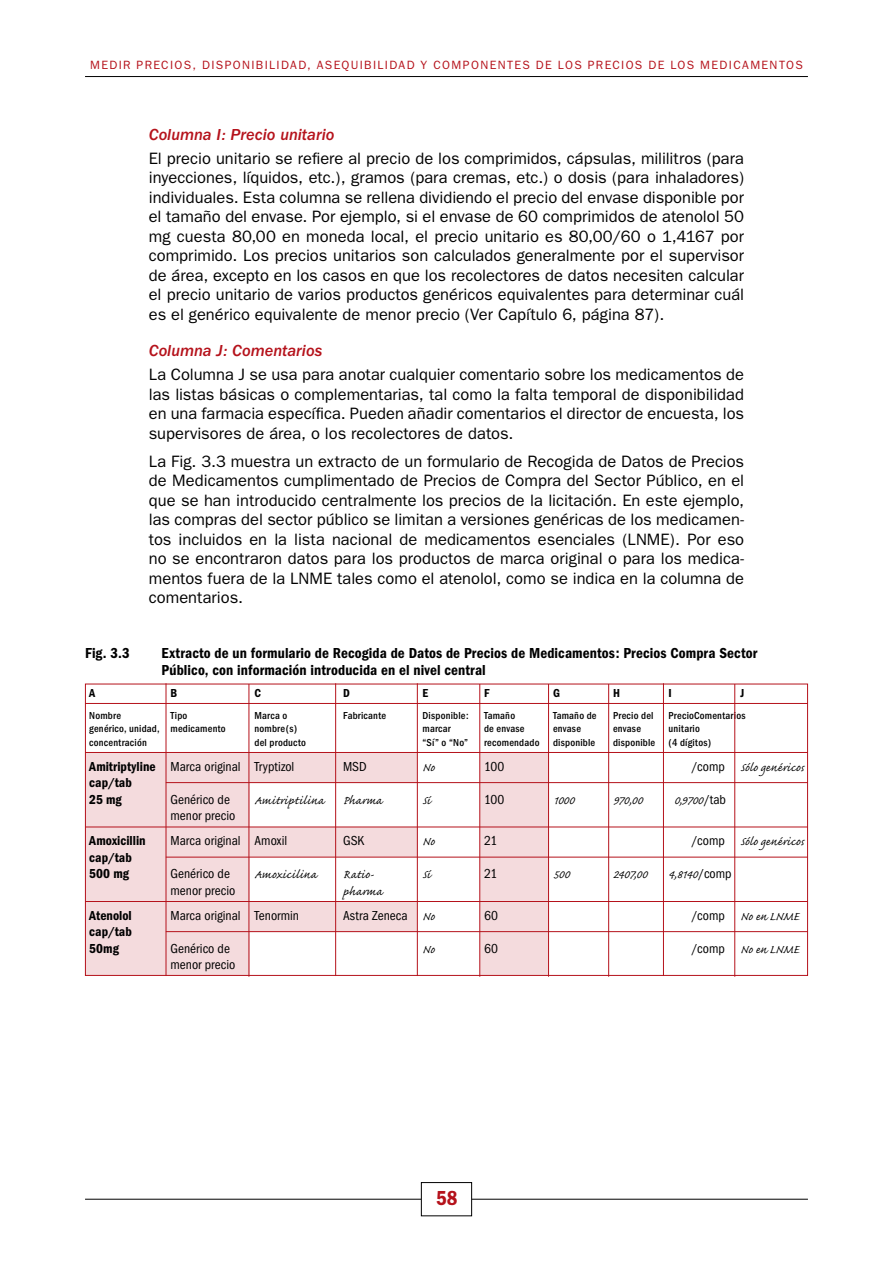
<style>
.page{position:relative;width:893px;height:1263px;background:#fff}
.page>*{position:absolute;margin:0;border:0;box-sizing:border-box;transform-origin:0 0}
.t1{font:600 condensed 21px "Franklin Gothic";color:#b5121b}
.t2{font:16.5px/19.5px "Franklin Gothic";color:#000;text-align:justify}
.t3{font:italic 500 16.5px "Franklin Gothic";color:#b5121b}
.t4{font:600 condensed 15px/16.5px "Franklin Gothic";letter-spacing:.005em;color:#000}
.t5{font:15px "Caflisch Script";letter-spacing:.005em;color:#000}
.t6{font:15px "Caflisch Script";letter-spacing:.03em;color:#000}
.t7{font:15px "Caflisch Script";letter-spacing:.035em;color:#000}
.t8{font:condensed 13.5px "Franklin Gothic";color:#000}
.t9{font:600 condensed 13.5px/16.5px "Franklin Gothic";color:#000}
.t10{font:12px "Franklin Gothic";letter-spacing:.115em;color:#b5121b}
.t11{font:600 condensed 12px "Franklin Gothic";color:#000}
.t12{font:500 condensed 10.5px "Franklin Gothic";letter-spacing:.02em;color:#000}
.s1{font-weight:600}
.s2{font-family:"Franklin Gothic";font-stretch:condensed;font-size:13.5px}
.s3{font-family:"Caflisch Script";font-stretch:normal;font-size:15px}
</style>
<div class="page">
<hr style="left:85px;top:1199px;width:723px;height:1px;background:#000">
<div style="left:421px;top:1182px;width:51px;height:34px;background:#fff"></div>
<div style="left:421px;top:1182px;width:51px;height:34px;border:1px solid #000"></div>
<hr style="left:85px;top:76px;width:723px;height:1px;background:#000">
<div style="left:247px;top:902px;width:170px;height:30px;background:#f4dbdd"></div>
<div style="left:230px;top:827px;width:188px;height:30px;background:#f4dbdd"></div>
<div style="left:242px;top:753px;width:175px;height:29px;background:#f4dbdd"></div>
<div style="left:480px;top:753px;width:69px;height:223px;background:#f4dbdd"></div>
<div style="left:85px;top:753px;width:164px;height:223px;background:#f4dbdd"></div>
<hr style="left:85px;top:703px;width:723px;height:1px;background:#b5121b">
<hr style="left:85px;top:752px;width:723px;height:1px;background:#b5121b">
<hr style="left:166px;top:782px;width:642px;height:1px;background:#b5121b">
<hr style="left:85px;top:827px;width:723px;height:1px;background:#b5121b">
<hr style="left:166px;top:857px;width:642px;height:1px;background:#b5121b">
<hr style="left:85px;top:901px;width:723px;height:1px;background:#b5121b">
<hr style="left:166px;top:931px;width:642px;height:1px;background:#b5121b">
<hr style="left:166px;top:683px;width:1px;height:293px;background:#b5121b">
<hr style="left:249px;top:684px;width:1px;height:293px;background:#b5121b">
<hr style="left:335px;top:683px;width:1px;height:293px;background:#b5121b">
<hr style="left:417px;top:683px;width:1px;height:293px;background:#b5121b">
<hr style="left:479px;top:684px;width:1px;height:293px;background:#b5121b">
<hr style="left:548px;top:684px;width:1px;height:293px;background:#b5121b">
<hr style="left:608px;top:684px;width:1px;height:293px;background:#b5121b">
<hr style="left:663px;top:683px;width:1px;height:293px;background:#b5121b">
<hr style="left:734px;top:684px;width:1px;height:293px;background:#b5121b">
<p class="t10" style="left:90px;top:58px;width:200px">Medir precios, dispon ibilidad</p>
<p class="t10" style="left:307px;top:58px;width:19px">, ase</p>
<p class="t10" style="left:342px;top:58px;width:57px">quibilidad</p>
<p class="t10" style="left:421px;top:58px;width:23px">y com</p>
<p class="t10" style="left:463px;top:58px;width:18px">ponen</p>
<p class="t10" style="left:507px;top:58px;width:60px">tesdelos</p>
<p class="t10" style="left:588px;top:58px;width:92px">precios de los</p>
<p class="t10" style="left:700px;top:58px;width:10px">med</p>
<p class="t10" style="left:729px;top:58px;width:15px">icamen</p>
<p class="t10" style="left:779px;top:58px;width:16px">tos</p>
<p class="t3" style="left:149px;top:125px;width:187px">Columna I: Precio unitario</p>
<p class="t2" style="left:149px;top:148px;width:597px">El precio unitario se refiere al precio de los comprimidos, cápsulas, mililitros (para inyecciones, líquidos, etc.), gramos (para cremas, etc.) o dosis (para inhaladores) individuales. Esta columna se rellena dividiendo el precio del envase disponible por el tamaño del envase. Por ejemplo, si el envase de 60 comprimidos de atenolol 50 mg cuesta 80,00 en moneda local, el precio unitario es 80,00/60 o 1,4167 por comprimido. Los precios unitarios son calculados generalmente por el supervisor de área, excepto en los casos en que los recolectores de datos necesiten calcular el precio unitario de varios productos genéricos equivalentes para determinar cuál es el genérico equivalente de menor precio (Ver Capítulo 6, página 87).</p>
<p class="t3" style="left:149px;top:342px;width:175px">Columna J: Comentarios</p>
<p class="t2" style="left:149px;top:365px;width:597px">La Columna J se usa para anotar cualquier comentario sobre los medicamentos de las listas básicas o complementarias, tal como la falta temporal de disponibilidad en una farmacia específica. Pueden añadir comentarios el director de encuesta, los supervisores de área, o los recolectores de datos.</p>
<p class="t2" style="left:149px;top:451px;width:597px">La Fig. 3.3 muestra un extracto de un formulario de Recogida de Datos de Precios de Medicamentos cumplimentado de Precios de Compra del Sector Público, en el que se han introducido centralmente los precios de la licitación. En este ejemplo, las compras del sector público se limitan a versiones genéricas de los medicamen&shy;tos incluidos en la lista nacional de medicamentos esenciales (LNME). Por eso no se encontraron datos para los productos de marca original o para los medica&shy;mentos fuera de la LNME tales como el atenolol, como se indica en la columna de comentarios.</p>
<p class="t4" style="left:85px;top:645px;width:46px">Fig. 3.3</p>
<p class="t4" style="left:162px;top:645px;width:597px">Extracto de un formulario de Recogida de Datos de Precios de Medicamentos: Precios Compra Sector<br>Público, con información introducida en el nivel central</p>
<p class="t11" style="left:89px;top:686px;width:8px">A</p>
<p class="t11" style="left:171px;top:686px;width:8px">B</p>
<p class="t11" style="left:255px;top:686px;width:8px">C</p>
<p class="t11" style="left:343px;top:686px;width:8px">D</p>
<p class="t11" style="left:423px;top:686px;width:7px">E</p>
<p class="t11" style="left:484px;top:686px;width:7px">F</p>
<p class="t11" style="left:553px;top:686px;width:8px">G</p>
<p class="t11" style="left:613px;top:686px;width:8px">H</p>
<p class="t11" style="left:669px;top:686px;width:5px">I</p>
<p class="t11" style="left:741px;top:686px;width:5px">J</p>
<p class="t12" style="left:89px;top:709px;width:33px">Nombre</p>
<p class="t12" style="left:171px;top:709px;width:18px">Tipo</p>
<p class="t12" style="left:255px;top:709px;width:34px">Marca o</p>
<p class="t12" style="left:343px;top:709px;width:45px">Fabricante</p>
<p class="t12" style="left:423px;top:709px;width:48px">Disponible:</p>
<p class="t12" style="left:484px;top:709px;width:33px">Tamaño</p>
<p class="t12" style="left:553px;top:709px;width:45px">Tamaño de</p>
<p class="t12" style="left:613px;top:709px;width:42px">Precio del</p>
<p class="t12" style="left:669px;top:709px;width:78px">PrecioComentarios</p>
<p class="t12" style="left:89px;top:723px;width:138px">genérico, unidad, medicamento</p>
<p class="t12" style="left:255px;top:723px;width:44px">nombre(s)</p>
<p class="t12" style="left:423px;top:723px;width:30px">marcar</p>
<p class="t12" style="left:484px;top:723px;width:42px">de envase</p>
<p class="t12" style="left:553px;top:723px;width:29px">envase</p>
<p class="t12" style="left:613px;top:723px;width:29px">envase</p>
<p class="t12" style="left:669px;top:723px;width:33px">unitario</p>
<p class="t12" style="left:89px;top:736px;width:59px">concentración</p>
<p class="t12" style="left:255px;top:736px;width:53px">del producto</p>
<p class="t12" style="left:423px;top:736px;width:47px">“Sí” o “No”</p>
<p class="t12" style="left:484px;top:736px;width:57px">recomendado</p>
<p class="t12" style="left:553px;top:736px;width:44px">disponible</p>
<p class="t12" style="left:613px;top:736px;width:44px">disponible</p>
<p class="t12" style="left:669px;top:736px;width:44px">(4 dígitos)</p>
<p class="t8" style="left:89px;top:759px;width:207px"><span class="s1">Amitriptyline</span> Marca original Tryptizol</p>
<p class="t8" style="left:343px;top:759px;width:25px">MSD</p>
<p class="t5" style="left:423px;top:759px;width:14px">No</p>
<p class="t8" style="left:484px;top:759px;width:22px">100</p>
<p class="t6" style="left:692px;top:759px;width:114px"><span class="s2">/comp</span> Sólo genéricos</p>
<p class="t9" style="left:89px;top:774px;width:44px">cap/tab<br>25 mg</p>
<p class="t8" style="left:171px;top:792px;width:61px">Genérico de</p>
<p class="t7" style="left:255px;top:792px;width:71px">Amitriptilina</p>
<p class="t5" style="left:343px;top:792px;width:40px">Pharma</p>
<p class="t5" style="left:423px;top:792px;width:10px">Sí</p>
<p class="t8" style="left:484px;top:792px;width:22px">100</p>
<p class="t5" style="left:553px;top:792px;width:23px">1000</p>
<p class="t5" style="left:613px;top:792px;width:31px">970,00</p>
<p class="t5" style="left:674px;top:792px;width:53px">0,9700<span class="s2">/tab</span></p>
<p class="t8" style="left:171px;top:808px;width:66px">menor precio</p>
<p class="t9" style="left:89px;top:832px;width:58px">Amoxicillin</p>
<p class="t8" style="left:171px;top:833px;width:118px">Marca original Amoxil</p>
<p class="t8" style="left:343px;top:833px;width:23px">GSK</p>
<p class="t5" style="left:423px;top:834px;width:14px">No</p>
<p class="t8" style="left:484px;top:833px;width:15px">21</p>
<p class="t6" style="left:692px;top:834px;width:114px"><span class="s2">/comp</span> Sólo genéricos</p>
<p class="t9" style="left:89px;top:849px;width:44px">cap/tab<br>500 mg</p>
<p class="t8" style="left:171px;top:866px;width:61px">Genérico de</p>
<p class="t6" style="left:255px;top:867px;width:64px">Amoxicilina</p>
<p class="t5" style="left:343px;top:867px;width:32px">Ratio-</p>
<p class="t5" style="left:423px;top:867px;width:10px">Sí</p>
<p class="t8" style="left:484px;top:866px;width:15px">21</p>
<p class="t5" style="left:553px;top:867px;width:18px">500</p>
<p class="t5" style="left:613px;top:867px;width:36px">2407,00</p>
<p class="t5" style="left:669px;top:867px;width:65px">4,8140<span class="s2">/comp</span></p>
<p class="t8" style="left:171px;top:883px;width:66px">menor precio</p>
<p class="t5" style="left:343px;top:883px;width:41px">pharma</p>
<p class="t9" style="left:89px;top:907px;width:44px">Atenolol</p>
<p class="t8" style="left:171px;top:908px;width:130px">Marca original Tenormin</p>
<p class="t8" style="left:343px;top:908px;width:93px">Astra Zeneca <span class="s3">No</span></p>
<p class="t8" style="left:484px;top:908px;width:15px">60</p>
<p class="t5" style="left:692px;top:908px;width:109px"><span class="s2">/comp</span> No en LNME</p>
<p class="t9" style="left:89px;top:923px;width:44px">cap/tab<br>50mg</p>
<p class="t8" style="left:171px;top:941px;width:61px">Genérico de</p>
<p class="t5" style="left:423px;top:941px;width:14px">No</p>
<p class="t8" style="left:484px;top:941px;width:15px">60</p>
<p class="t5" style="left:692px;top:941px;width:109px"><span class="s2">/comp</span> No en LNME</p>
<p class="t8" style="left:171px;top:957px;width:66px">menor precio</p>
<p class="t1" style="left:436px;top:1186px;width:23px">58</p>
</div>
